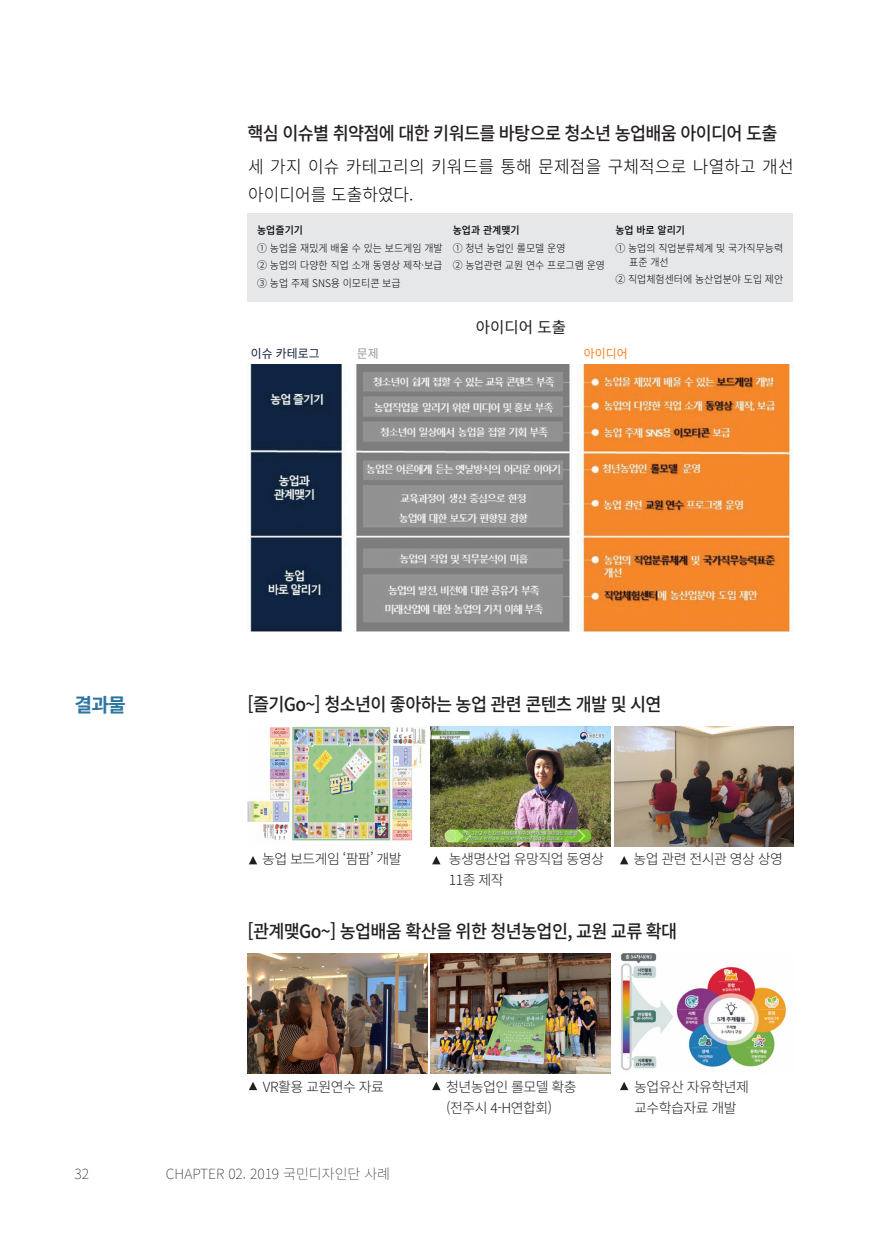
<style>
.page{position:relative;width:893px;height:1241px;background:#fff}
.page>*{position:absolute;margin:0;border:0;box-sizing:border-box;transform-origin:0 0}
.t1{font:700 19.25px "Noto Sans CJ Kkr";color:#2c75a1}
.t2{font:500 18.38px "Noto Sans CJ Kkr";letter-spacing:-.04em;color:#231f20;scale:.95 1}
.t3{font:300 17.5px/28px "Noto Sans CJ Kkr";letter-spacing:.01em;color:#030303}
.t4{font:15.75px "Noto Sans CJ Kkr";color:#231f20}
.t5{font:300 14px "Noto Sans CJ Kkr";letter-spacing:-.04em;color:#231f20}
.t6{font:100 14px "Noto Sans CJ Kkr";color:#231f20}
.t7{font:12.25px "Noto Sans CJ Kkr";color:#162440}
.t8{font:12.25px "Noto Sans CJ Kkr";color:#f58220}
.t9{font:12.25px "Noto Sans CJ Kkr";color:#989999}
.t10{font:300 10.5px "Noto Sans CJ Kkr";color:#030303;scale:.95 1}
.t11{font:500 10.5px "Noto Sans CJ Kkr";color:#030303;scale:.95 1}
</style>
<div class="page">
<div style="left:248px;top:213px;width:545px;height:88px;background:#e6e7e9"></div>
<img style="left:249px;top:364px;width:544px;height:267px">
<img style="left:248px;top:727px;width:178px;height:114px">
<img style="left:248px;top:953px;width:179px;height:120px">
<img style="left:431px;top:726px;width:179px;height:120px">
<img style="left:431px;top:953px;width:179px;height:120px">
<img style="left:614px;top:726px;width:179px;height:120px">
<img style="left:620px;top:953px;width:166px;height:118px">
<svg style="left:249px;top:1082px;width:8px;height:7px"></svg>
<svg style="left:249px;top:856px;width:8px;height:8px"></svg>
<svg style="left:432px;top:1082px;width:8px;height:7px"></svg>
<svg style="left:432px;top:856px;width:8px;height:8px"></svg>
<svg style="left:620px;top:1082px;width:8px;height:7px"></svg>
<svg style="left:620px;top:856px;width:8px;height:8px"></svg>
<p class="t2" style="left:248px;top:123px;width:559px">핵심 이슈별 취약점에 대한 키워드를 바탕으로 청소년 농업배움 아이디어 도출</p>
<p class="t3" style="left:248px;top:153px;width:547px">세 가지 이슈 카테고리의 키워드를 통해 문제점을 구체적으로 나열하고 개선 아이디어를 도출하였다.</p>
<p class="t11" style="left:257px;top:224px;width:50px">농업즐기기</p>
<p class="t10" style="left:257px;top:242px;width:197px">① 농업을 재밌게 배울 수 있는 보드게임 개발</p>
<p class="t10" style="left:257px;top:259px;width:196px">② 농업의 다양한 직업 소개 동영상 제작·보급</p>
<p class="t10" style="left:257px;top:277px;width:153px">③ 농업 주제 SNS용 이모티콘 보급</p>
<p class="t11" style="left:453px;top:224px;width:72px">농업과 관계맺기</p>
<p class="t10" style="left:453px;top:242px;width:120px">① 청년 농업인 롤모델 운영</p>
<p class="t10" style="left:453px;top:259px;width:162px">② 농업관련 교원 연수 프로그램 운영</p>
<p class="t11" style="left:615px;top:224px;width:75px">농업 바로 알리기</p>
<p class="t10" style="left:615px;top:242px;width:178px">① 농업의 직업분류체계 및 국가직무능력</p>
<p class="t10" style="left:629px;top:256px;width:43px">표준 개선</p>
<p class="t10" style="left:615px;top:273px;width:178px">② 직업체험센터에 농산업분야 도입 제안</p>
<p class="t4" style="left:476px;top:318px;width:92px">아이디어 도출</p>
<p class="t7" style="left:251px;top:347px;width:70px">이슈 카테로그</p>
<p class="t9" style="left:357px;top:347px;width:23px">문제</p>
<p class="t8" style="left:584px;top:347px;width:45px">아이디어</p>
<p class="t1" style="left:74px;top:693px;width:53px">결과물</p>
<p class="t2" style="left:248px;top:693px;width:437px">[즐기Go~] 청소년이 좋아하는 농업 관련 콘텐츠 개발 및 시연</p>
<p class="t5" style="left:262px;top:851px;width:141px">농업 보드게임 ‘팜팜’ 개발</p>
<p class="t5" style="left:449px;top:851px;width:157px">농생명산업 유망직업 동영상</p>
<p class="t5" style="left:449px;top:872px;width:56px">11종 제작</p>
<p class="t5" style="left:633px;top:851px;width:151px">농업 관련 전시관 영상 상영</p>
<p class="t2" style="left:248px;top:920px;width:454px">[관계맺Go~] 농업배움 확산을 위한 청년농업인, 교원 교류 확대</p>
<h3 class="t6" style="left:74px;top:1165px;width:16px">32</h3>
<p class="t5" style="left:263px;top:1078px;width:122px">VR활용 교원연수 자료</p>
<p class="t5" style="left:446px;top:1078px;width:132px">청년농업인 롤모델 확충</p>
<p class="t5" style="left:446px;top:1099px;width:107px">(전주시 4-H연합회)</p>
<p class="t6" style="left:166px;top:1165px;width:226px">CHAPTER 02. 2019 국민디자인단 사례</p>
<p class="t5" style="left:634px;top:1078px;width:116px">농업유산 자유학년제</p>
<p class="t5" style="left:634px;top:1099px;width:104px">교수학습자료 개발</p>
</div>
